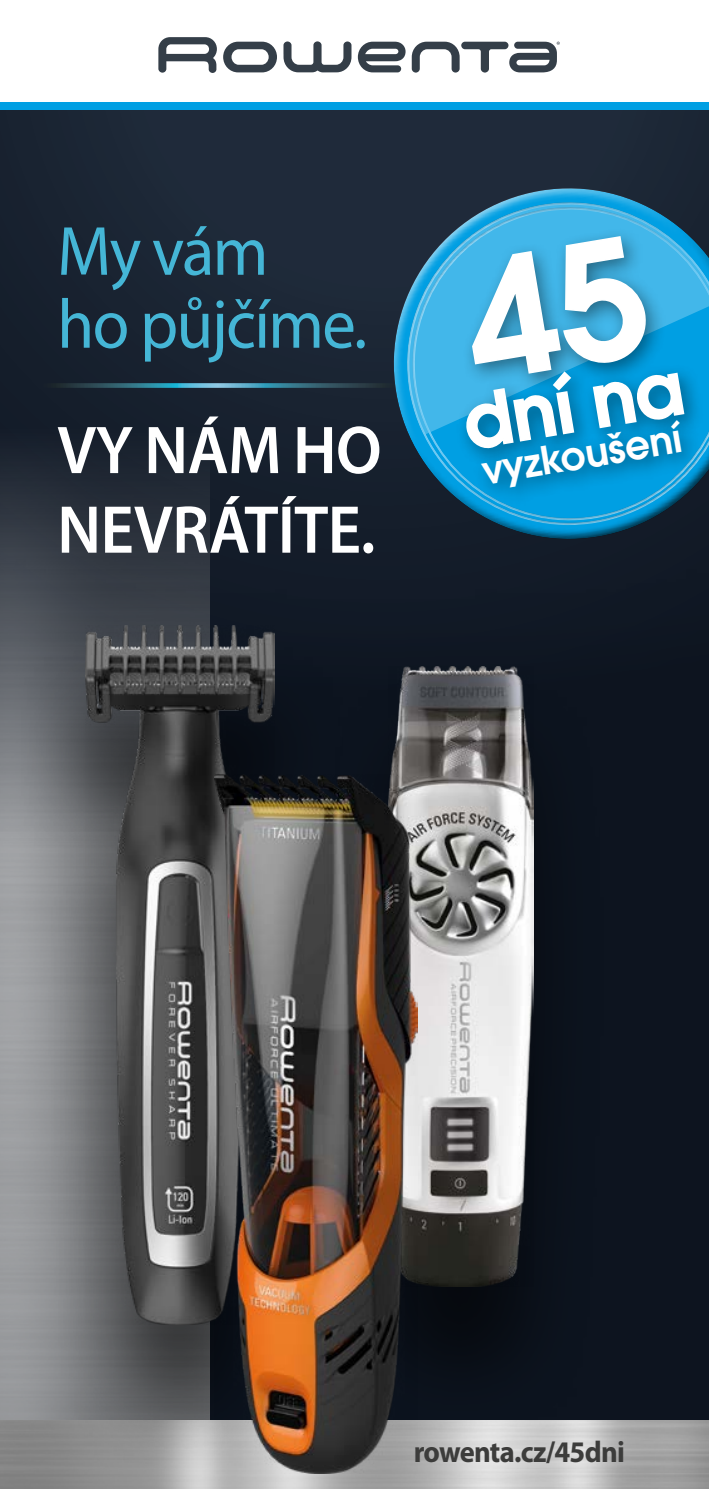
<style>
.page{position:relative;width:709px;height:1489px;background:#fff}
.page>*{position:absolute;margin:0;border:0;box-sizing:border-box;transform-origin:0 0}
.t1{font:80.25px "Avant Gar Got Itc TOT Dem";color:#fff}
.t2{font:70px/73px "Myriad Pro";letter-spacing:-.025em;color:#45b6d6;scale:.95 1}
.t3{font:600 68.25px/79.5px "Myriad Pro";letter-spacing:-.01em;color:#fff;scale:.95 1}
.t4{font:42.75px "Avant Gar Got Itc TOT Dem";color:#fff}
.t5{font:700 30px "Myriad Pro";letter-spacing:-.025em;color:#3c3c3b;scale:.95 1}
</style>
<div class="page">
<div style="left:0;top:296px;width:709px;height:1192px;background:#0d141f"></div>
<svg style="left:0;top:109px;width:709px;height:529px"></svg>
<img style="left:0;top:427px;width:209px;height:993px">
<img style="left:0;top:1420px;width:709px;height:68px">
<svg style="left:158px;top:37px;width:59px;height:36px"></svg>
<svg style="left:283px;top:41px;width:68px;height:31px"></svg>
<svg style="left:223px;top:42px;width:54px;height:30px"></svg>
<svg style="left:358px;top:42px;width:47px;height:30px"></svg>
<svg style="left:412px;top:42px;width:148px;height:31px"></svg>
<div style="left:0;top:102px;width:709px;height:7px;background:#009fe3"></div>
<div style="left:318px;top:675px;width:288px;height:760px;background:#0c131d"></div>
<img style="left:390px;top:666px;width:143px;height:620px">
<div style="left:16px;top:638px;width:330px;height:833px;background:#000;opacity:.54"></div>
<img style="left:85px;top:626px;width:189px;height:698px">
<img style="left:215px;top:774px;width:203px;height:699px">
<svg style="left:353px;top:153px;width:356px;height:314px;background:#1d2837"></svg>
<div style="left:381px;top:552px;width:328px;height:16px;background:#131b28"></div>
<svg style="left:372px;top:169px;width:337px;height:383px;fill:#1a2533"></svg>
<svg style="left:379px;top:175px;width:330px;height:371px"></svg>
<svg style="left:38px;top:383px;width:363px;height:5px;background:#376f81"></svg>
<svg style="left:459px;top:235px;width:226px;height:214px;background:#339cca"></svg>
<p class="t2" style="left:57px;top:214px;width:328px">My vám<br>ho půjčíme.</p>
<p class="t3" style="left:57px;top:408px;width:343px">VY NÁM HO<br>NEVRÁTÍTE.</p>
<p class="t1" style="left:457px;top:375px;width:224px;rotate:-9deg">dní na</p>
<p class="t4" style="left:478px;top:446px;width:203px;rotate:-10deg">vyzkoušení</p>
<p class="t5" style="left:414px;top:1431px;width:224px">rowenta.cz/45dni</p>
</div>
